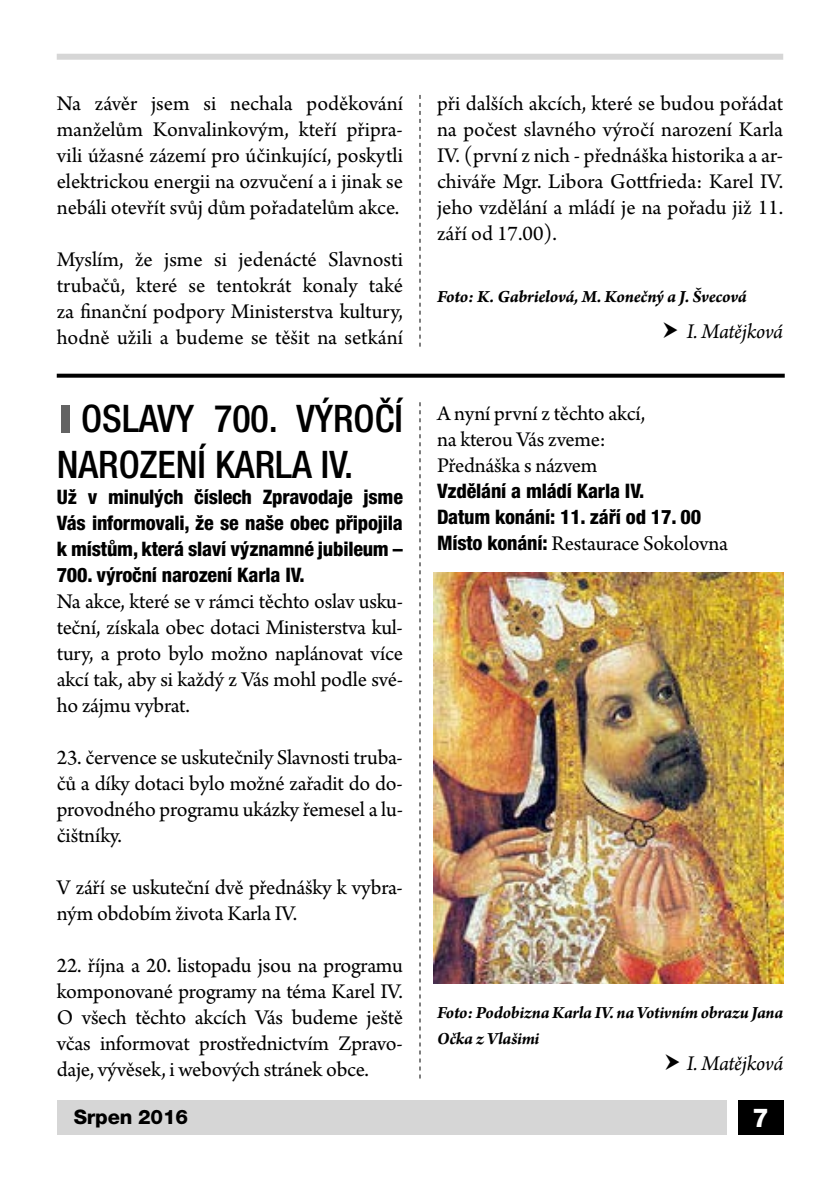
<style>
.page{position:relative;width:840px;height:1191px;background:#fff}
.page>*{position:absolute;margin:0;border:0;box-sizing:border-box;transform-origin:0 0}
.t1{font:500 condensed 38px/45.6px "Helvetica Neue LT Pro";color:#000}
.t2{font:800 26px "Helvetica Neue LT Pro";color:#fff}
.t3{font:22px/26px "Arno Pro";letter-spacing:-.01em;color:#000;text-align:justify}
.t4{font:italic 22px "Arno Pro";letter-spacing:-.015em;color:#000}
.t5{font:800 condensed 20px/26px "Helvetica Neue LT Pro";letter-spacing:-.01em;color:#000;text-align:justify}
.t6{font:800 20px "Helvetica Neue LT Pro";letter-spacing:-.01em;color:#000}
.t7{font:italic 700 18px/26px "Arno Pro";letter-spacing:-.015em;color:#000}
.t8{font:18px "Arno Pro Bold Italic Sm Text";letter-spacing:-.015em;color:#000}
.s1{color:#636363}
.s2{font-family:"Helvetica Neue LT Pro";font-weight:800;font-stretch:condensed;font-size:20px}
</style>
<div class="page">
<div style="left:57px;top:1100px;width:669px;height:34px;background:#d6d6d6"></div>
<div style="left:737px;top:1100px;width:45px;height:34px;background:#000"></div>
<svg style="left:419px;top:95px;width:1px;height:252px"></svg>
<img style="left:433px;top:572px;width:349px;height:411px">
<div style="left:57px;top:54px;width:725px;height:6px;background:#d6d6d6"></div>
<svg style="left:419px;top:402px;width:1px;height:676px"></svg>
<svg style="left:57px;top:374px;width:727px;height:4px;background:#141414"></svg>
<p class="t3" style="left:57px;top:91px;width:347px">Na závěr jsem si nechala poděkování manželům Konvalinkovým, kteří připra&shy;vili úžasné zázemí pro účinkující, poskytli elektrickou energii na ozvučení a i jinak se nebáli otevřít svůj dům pořadatelům akce.</p>
<p class="t3" style="left:57px;top:247px;width:347px">Myslím, že jsme si jedenácté Slavnosti trubačů, které se tentokrát konaly také za finanční podpory Ministerstva kultury, hodně užili a budeme se těšit na setkání</p>
<h1 class="t1" style="left:57px;top:395px;width:347px"><span class="s1">I</span>OSLAVY 700. VÝROČÍ<br>NAROZENÍ KARLA IV.</h1>
<p class="t5" style="left:57px;top:483px;width:347px">Už v minulých číslech Zpravodaje jsme Vás informovali, že se naše obec připojila k místům, která slaví významné jubileum – 700. výroční narození Karla IV.</p>
<p class="t3" style="left:57px;top:589px;width:347px">Na akce, které se v rámci těchto oslav usku&shy;teční, získala obec dotaci Ministerstva kul&shy;tury, a proto bylo možno naplánovat více akcí tak, aby si každý z Vás mohl podle své&shy;ho zájmu vybrat.</p>
<p class="t3" style="left:57px;top:745px;width:347px">23. července se uskutečnily Slavnosti truba&shy;čů a díky dotaci bylo možné zařadit do do&shy;provodného programu ukázky řemesel a lu&shy;čištníky.</p>
<p class="t3" style="left:57px;top:875px;width:347px">V září se uskuteční dvě přednášky k vybra&shy;ným obdobím života Karla IV.</p>
<p class="t3" style="left:57px;top:953px;width:347px">22. října a 20. listopadu jsou na programu komponované programy na téma Karel IV.<br>O všech těchto akcích Vás budeme ještě včas informovat prostřednictvím Zpravo&shy;daje, vývěsek, i webových stránek obce.</p>
<p class="t3" style="left:437px;top:91px;width:347px">při dalších akcích, které se budou pořádat na počest slavného výročí narození Karla IV. (první z nich - přednáška historika a ar&shy;chiváře Mgr. Libora Gottfrieda: Karel IV. jeho vzdělání a mládí je na pořadu již 11. září od 17.00).</p>
<p class="t8" style="left:437px;top:285px;width:311px">Foto: K. Gabrielová, M. Konečný a J. Švecová</p>
<p class="t4" style="left:686px;top:319px;width:98px">I. Matějková</p>
<p class="t3" style="left:437px;top:401px;width:209px;text-align:left">A nyní první z těchto akcí, na kterou Vás zveme:<br>Přednáška s názvem</p>
<p class="t5" style="left:437px;top:477px;width:265px">Vzdělání a mládí Karla IV.<br>Datum konání: 11. září od 17. 00</p>
<p class="t3" style="left:437px;top:531px;width:292px"><span class="s2">Místo konání:</span> Restaurace Sokolovna</p>
<p class="t7" style="left:437px;top:1000px;width:347px">Foto: Podobizna Karla IV. na Votivním obrazu Jana<br>Očka z Vlašimi</p>
<p class="t4" style="left:686px;top:1051px;width:98px">I. Matějková</p>
<p class="t6" style="left:74px;top:1105px;width:116px">Srpen 2016</p>
<p class="t2" style="left:751px;top:1101px;width:18px">7</p>
</div>
